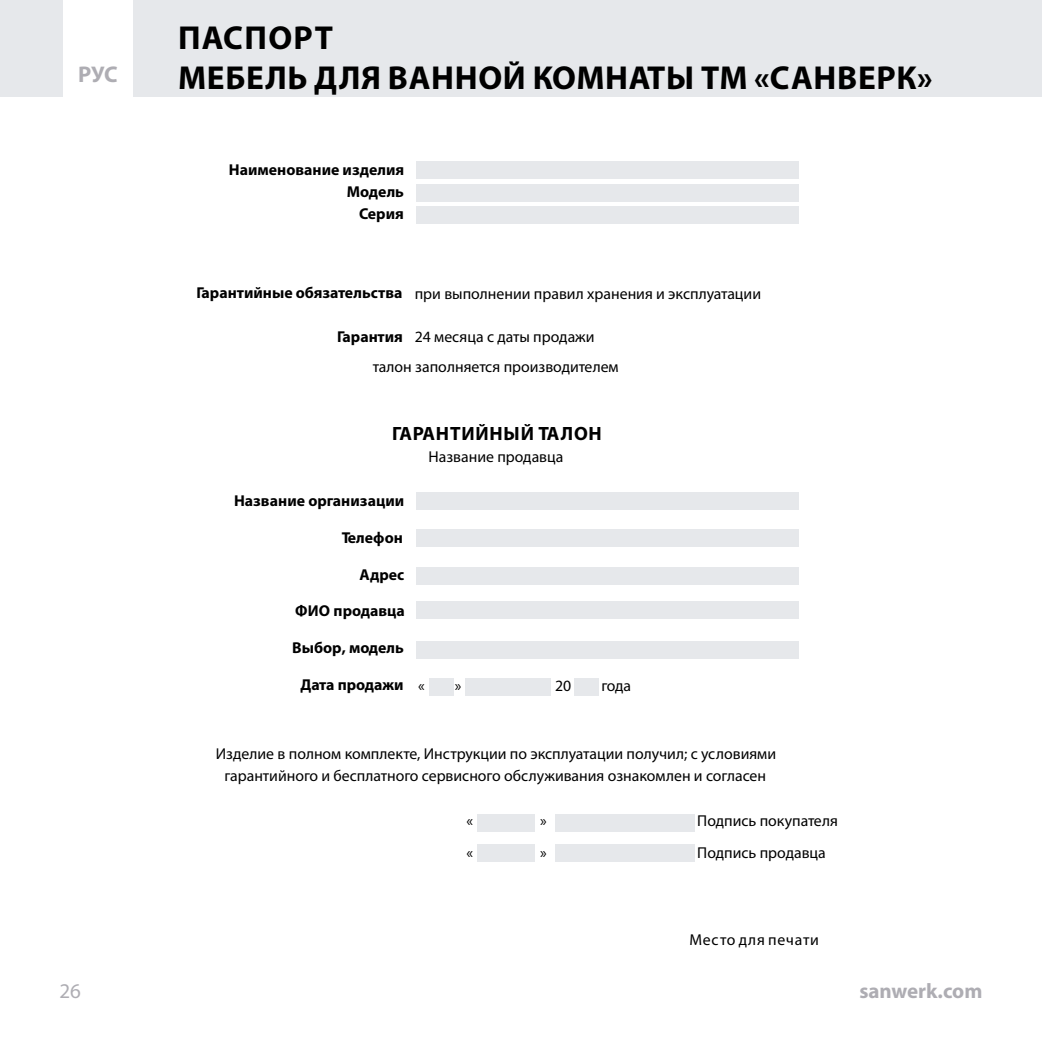
<style>
.page{position:relative;width:1042px;height:1042px;background:#fff}
.page>*{position:absolute;margin:0;border:0;box-sizing:border-box;transform-origin:0 0}
.t1{font:700 33.25px/40.2px "Myriad Pro";letter-spacing:.02em;color:#000}
.t2{font:700 22.75px "Myriad Pro";color:#aeadb3}
.t3{font:700 21px "Myriad Pro";color:#aeadb3}
.t4{font:21px "Myriad Pro";color:#aeadb3}
.t5{font:700 19.25px "Myriad Pro";letter-spacing:.04em;color:#000}
.t6{font:15.75px/29.6px "Myriad Pro";color:#000}
.t7{font:700 15.75px/21.9px "Myriad Pro";color:#000;text-align:right}
.t8{font:15.75px "Myriad Pro";letter-spacing:.05em;color:#000}
.s1{font-weight:400}
</style>
<div class="page">
<h2 class="t2" style="left:78px;top:60px;width:41px">РУС</h2>
<h1 class="t1" style="left:178px;top:16px;width:756px">ПАСПОРТ<br>МЕБЕЛЬ ДЛЯ ВАННОЙ КОМНАТЫ ТМ «САНВЕРК»</h1>
<p class="t7" style="left:229px;top:158px;width:177px">Наименование изделия<br>Модель<br>Серия</p>
<p class="t7" style="left:196px;top:281px;width:208px">Гарантийные обязательства</p>
<p class="t7" style="left:337px;top:325px;width:67px">Гарантия</p>
<p class="t6" style="left:415px;top:278px;width:348px">при выполнении правил хранения и эксплуатации</p>
<p class="t6" style="left:373px;top:322px;width:247px;text-indent:42px">24 месяца с даты продажи талон заполняется производителем</p>
<p class="t5" style="left:392px;top:421px;width:211px">ГАРАНТИЙНЫЙ ТАЛОН</p>
<p class="t6" style="left:428px;top:442px;width:136px">Название продавца</p>
<p class="t7" style="left:234px;top:489px;width:172px">Название организации</p>
<p class="t7" style="left:342px;top:526px;width:62px">Телефон</p>
<p class="t7" style="left:359px;top:563px;width:46px">Адрес</p>
<p class="t7" style="left:295px;top:599px;width:111px">ФИО продавца</p>
<p class="t7" style="left:292px;top:636px;width:113px">Выбор, модель</p>
<p class="t7" style="left:300px;top:673px;width:126px">Дата продажи <span class="s1">«</span></p>
<p class="t6" style="left:455px;top:671px;width:8px">»</p>
<p class="t6" style="left:555px;top:671px;width:18px">20</p>
<p class="t6" style="left:601px;top:671px;width:31px">года</p>
<p class="t6" style="left:216px;top:742px;width:562px;line-height:21.9px;text-align:center">Изделие в полном комплекте, Инструкции по эксплуатации получил; с условиями гарантийного и бесплатного сервисного обслуживания ознакомлен и согласен</p>
<p class="t6" style="left:467px;top:805px;width:8px">«</p>
<p class="t6" style="left:540px;top:805px;width:8px">»</p>
<p class="t6" style="left:697px;top:805px;width:142px">Подпись покупателя</p>
<p class="t6" style="left:467px;top:837px;width:8px">«</p>
<p class="t6" style="left:540px;top:837px;width:8px">»</p>
<p class="t6" style="left:697px;top:837px;width:130px">Подпись продавца</p>
<p class="t8" style="left:689px;top:930px;width:131px">Место для печати</p>
<h3 class="t4" style="left:60px;top:978px;width:23px">26</h3>
<h3 class="t3" style="left:859px;top:977px;width:125px">sanwerk.com</h3>
</div>
